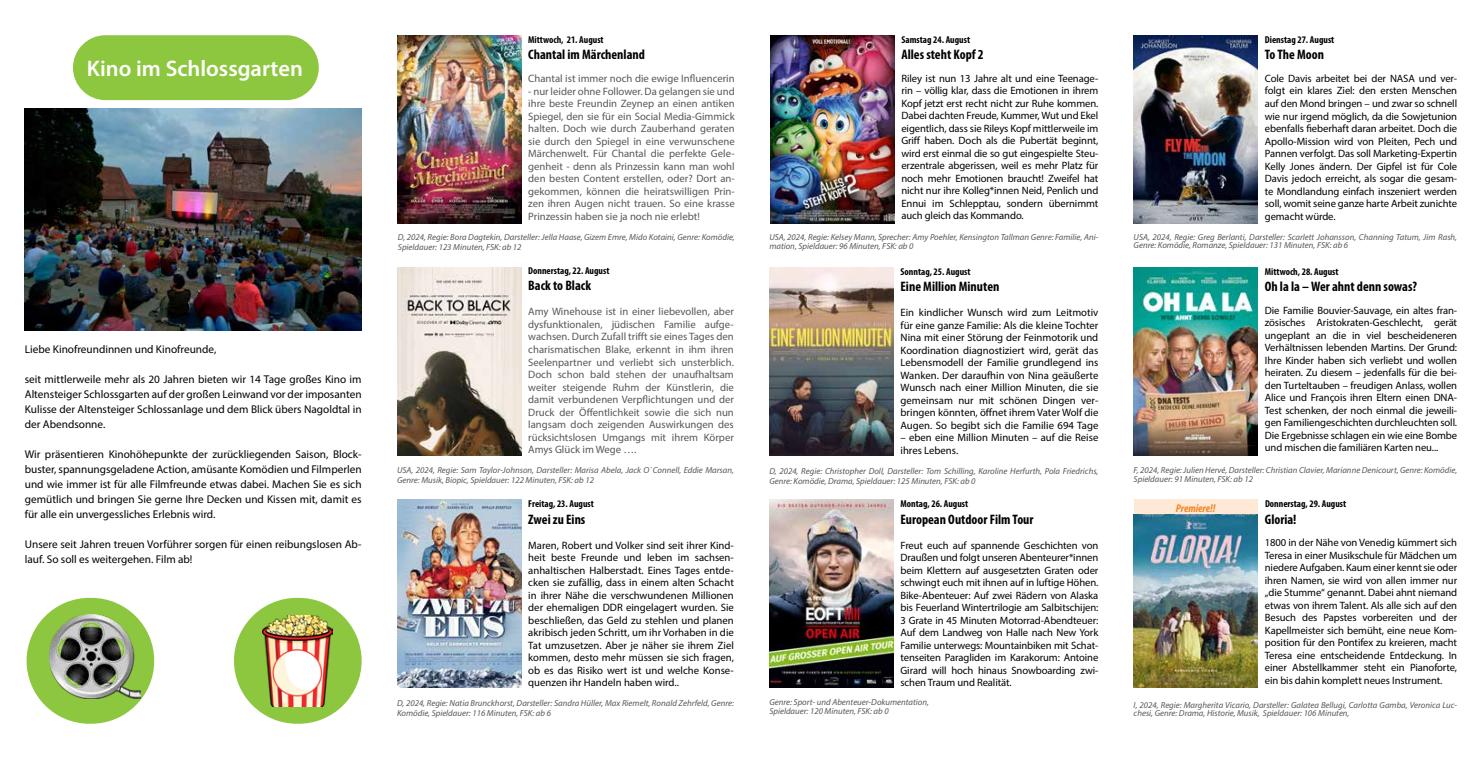
<style>
.page{position:relative;width:1482px;height:759px;background:#fff}
.page>*{position:absolute;margin:0;border:0;box-sizing:border-box;transform-origin:0 0}
.t1{font:600 22.5px "Myriad Pro";color:#fff}
.t2{font:700 condensed 13.75px "Myriad Pro";color:#000}
.t3{font:11.25px/15px "Myriad Pro";color:#000;text-align:justify}
.t4{font:italic 700 condensed 11.25px "Myriad Pro";color:#f18625}
.t5{font:10.75px/12.5px "Myriad Pro";color:#575756;text-align:justify}
.t6{font:10.75px/12.5px "Myriad Pro";color:#000;text-align:justify}
.t7{font:10.62px/12.5px "Myriad Pro";letter-spacing:-.01em;color:#000;text-align:justify}
.t8{font:700 condensed 10px "Myriad Pro";color:#000}
.t9{font:italic 8.75px/8.8px "Myriad Pro";color:#575756}
</style>
<div class="page">
<img style="left:397px;top:267px;width:124px;height:188px">
<img style="left:769px;top:267px;width:124px;height:188px">
<img style="left:770px;top:35px;width:124px;height:188px">
<img style="left:769px;top:499px;width:124px;height:188px">
<img style="left:25px;top:108px;width:336px;height:222px">
<img style="left:1133px;top:36px;width:124px;height:187px">
<img style="left:1133px;top:267px;width:124px;height:188px">
<img style="left:1133px;top:514px;width:124px;height:173px">
<div style="left:27px;top:597px;width:127px;height:126px;background:#8dc73f;border-radius:63px"></div>
<div style="left:234px;top:597px;width:127px;height:126px;background:#8dc73f;border-radius:63px"></div>
<img style="left:263px;top:615px;width:69px;height:91px">
<img style="left:49px;top:614px;width:91px;height:84px">
<div style="left:73px;top:35px;width:246px;height:65px;background:#8dc73f;border-radius:32px"></div>
<div style="left:1133px;top:499px;width:124px;height:15px;background:#fee9d6"></div>
<img style="left:397px;top:35px;width:124px;height:188px">
<img style="left:397px;top:499px;width:124px;height:188px">
<h1 class="t1" style="left:87px;top:54px;width:217px">Kino im Schlossgarten</h1>
<p class="t3" style="left:25px;top:341px;width:193px">Liebe Kinofreundinnen und Kinofreunde,</p>
<p class="t3" style="left:25px;top:371px;width:338px">seit mittlerweile mehr als 20 Jahren bieten wir 14 Tage großes Kino im Altensteiger Schlossgarten auf der großen Leinwand vor der imposanten Kulisse der Altensteiger Schlossanlage und dem Blick übers Nagoldtal in der Abendsonne.</p>
<p class="t3" style="left:25px;top:446px;width:338px">Wir präsentieren Kinohöhepunkte der zurückliegenden Saison, Block&shy;buster, spannungsgeladene Action, amüsante Komödien und Filmperlen und wie immer ist für alle Filmfreunde etwas dabei. Machen Sie es sich gemütlich und bringen Sie gerne Ihre Decken und Kissen mit, damit es für alle ein unvergessliches Erlebnis wird.</p>
<p class="t3" style="left:25px;top:536px;width:338px">Unsere seit Jahren treuen Vorführer sorgen für einen reibungslosen Ab&shy;lauf. So soll es weitergehen. Film ab!</p>
<p class="t8" style="left:528px;top:34px;width:77px">Mittwoch, 21. August</p>
<p class="t2" style="left:528px;top:46px;width:118px">Chantal im Märchenland</p>
<p class="t5" style="left:528px;top:72px;width:208px">Chantal ist immer noch die ewige Influencerin</p>
<p class="t5" style="left:528px;top:84px;width:208px">- nur leider ohne Follower. Da gelangen sie und ihre beste Freundin Zeynep an einen antiken Spiegel, den sie für ein Social Media-Gimmick halten. Doch wie durch Zauberhand geraten sie durch den Spiegel in eine verwunschene Märchenwelt. Für Chantal die perfekte Gele&shy;genheit - denn als Prinzessin kann man wohl den besten Content erstellen, oder? Dort an&shy;gekommen, können die heiratswilligen Prin&shy;zen ihren Augen nicht trauen. So eine krasse Prinzessin haben sie ja noch nie erlebt!</p>
<p class="t9" style="left:398px;top:231px;width:338px;line-height:10px">D, 2024, Regie: Bora Dagtekin, Darsteller: Jella Haase, Gizem Emre, Mido Kotaini, Genre: Komödie,<br>Spieldauer: 123 Minuten, FSK: ab 12</p>
<p class="t8" style="left:528px;top:264px;width:83px">Donnerstag, 22. August</p>
<p class="t2" style="left:528px;top:277px;width:64px">Back to Black</p>
<p class="t5" style="left:528px;top:305px;width:207px">Amy Winehouse ist in einer liebevollen, aber dysfunktionalen, jüdischen Familie aufge&shy;wachsen. Durch Zufall trifft sie eines Tages den charismatischen Blake, erkennt in ihm ihren Seelenpartner und verliebt sich unsterblich.<br>Doch schon bald stehen der unaufhaltsam weiter steigende Ruhm der Künstlerin, die damit verbundenen Verpflichtungen und der Druck der Öffentlichkeit sowie die sich nun langsam doch zeigenden Auswirkungen des rücksichtslosen Umgangs mit ihrem Körper Amys Glück im Wege ….</p>
<p class="t9" style="left:397px;top:465px;width:338px;line-height:10px">USA, 2024, Regie: Sam Taylor-Johnson, Darsteller: Marisa Abela, Jack O`Connell, Eddie Marsan,<br>Genre: Musik, Biopic, Spieldauer: 122 Minuten, FSK: ab 12</p>
<p class="t8" style="left:528px;top:497px;width:67px">Freitag, 23. August</p>
<p class="t2" style="left:528px;top:510px;width:59px">Zwei zu Eins</p>
<p class="t6" style="left:528px;top:538px;width:207px">Maren, Robert und Volker sind seit ihrer Kind&shy;heit beste Freunde und leben im sachsen&shy;anhaltischen Halberstadt. Eines Tages entde&shy;cken sie zufällig, dass in einem alten Schacht in ihrer Nähe die verschwundenen Millionen der ehemaligen DDR eingelagert wurden. Sie beschließen, das Geld zu stehlen und planen akribisch jeden Schritt, um ihr Vorhaben in die Tat umzusetzen. Aber je näher sie ihrem Ziel kommen, desto mehr müssen sie sich fragen, ob es das Risiko wert ist und welche Konse&shy;quenzen ihr Handeln haben wird..</p>
<p class="t9" style="left:397px;top:698px;width:338px;line-height:10px">D, 2024, Regie: Natia Brunckhorst, Darsteller: Sandra Hüller, Max Riemelt, Ronald Zehrfeld, Genre:<br>Komödie, Spieldauer: 116 Minuten, FSK: ab 6</p>
<p class="t8" style="left:901px;top:33px;width:70px">Samstag 24. August</p>
<p class="t2" style="left:901px;top:46px;width:84px">Alles steht Kopf 2</p>
<p class="t7" style="left:901px;top:71px;width:198px">Riley ist nun 13 Jahre alt und eine Teenage&shy;rin – völlig klar, dass die Emotionen in ihrem Kopf jetzt erst recht nicht zur Ruhe kommen.<br>Dabei dachten Freude, Kummer, Wut und Ekel eigentlich, dass sie Rileys Kopf mittlerweile im Griff haben. Doch als die Pubertät beginnt, wird erst einmal die so gut eingespielte Steu&shy;erzentrale abgerissen, weil es mehr Platz für noch mehr Emotionen braucht! Zweifel hat nicht nur ihre Kolleg*innen Neid, Penlich und Ennui im Schlepptau, sondern übernimmt auch gleich das Kommando.</p>
<p class="t9" style="left:769px;top:233px;width:330px">USA, 2024, Regie: Kelsey Mann, Sprecher: Amy Poehler, Kensington Tallman Genre: Familie, Ani&shy;mation, Spieldauer: 96 Minuten, FSK: ab 0</p>
<p class="t8" style="left:900px;top:265px;width:71px">Sonntag, 25. August</p>
<p class="t2" style="left:900px;top:278px;width:100px">Eine Million Minuten</p>
<p class="t6" style="left:900px;top:306px;width:199px">Ein kindlicher Wunsch wird zum Leitmotiv für eine ganze Familie: Als die kleine Tochter Nina mit einer Störung der Feinmotorik und Koordination diagnostiziert wird, gerät das Lebensmodell der Familie grundlegend ins Wanken. Der daraufhin von Nina geäußerte Wunsch nach einer Million Minuten, die sie gemeinsam nur mit schönen Dingen ver&shy;bringen könnten, öffnet ihrem Vater Wolf die Augen. So begibt sich die Familie 694 Tage</p>
<p class="t6" style="left:900px;top:431px;width:199px">– eben eine Million Minuten – auf die Reise ihres Lebens.</p>
<p class="t9" style="left:769px;top:465px;width:330px;line-height:10px">D, 2024, Regie: Christopher Doll, Darsteller: Tom Schilling, Karoline Herfurth, Pola Friedrichs,<br>Genre: Komödie, Drama, Spieldauer: 125 Minuten, FSK: ab 0</p>
<p class="t8" style="left:900px;top:497px;width:69px">Montag, 26. August</p>
<p class="t2" style="left:900px;top:510px;width:134px">European Outdoor Film Tour</p>
<p class="t7" style="left:900px;top:538px;width:199px">Freut euch auf spannende Geschichten von Draußen und folgt unseren Abenteurer*innen beim Klettern auf ausgesetzten Graten oder schwingt euch mit ihnen auf in luftige Höhen.<br>Bike-Abenteuer: Auf zwei Rädern von Alaska bis Feuerland Wintertrilogie am Salbitschijen:<br>3 Grate in 45 Minuten Motorrad-Abendteuer:<br>Auf dem Landweg von Halle nach New York Familie unterwegs: Mountainbiken mit Schat&shy;tenseiten Paragliden im Karakorum: Antoine Girard will hoch hinaus Snowboarding zwi&shy;schen Traum und Realität.</p>
<p class="t9" style="left:769px;top:697px;width:161px">Genre: Sport- und Abenteuer-Dokumentation,<br>Spieldauer: 120 Minuten, FSK: ab 0</p>
<p class="t8" style="left:1264px;top:34px;width:71px">Dienstag 27. August</p>
<p class="t2" style="left:1264px;top:46px;width:61px">To The Moon</p>
<p class="t7" style="left:1264px;top:72px;width:194px">Cole Davis arbeitet bei der NASA und ver&shy;folgt ein klares Ziel: den ersten Menschen auf den Mond bringen – und zwar so schnell wie nur irgend möglich, da die Sowjetunion ebenfalls fieberhaft daran arbeitet. Doch die Apollo-Mission wird von Pleiten, Pech und Pannen verfolgt. Das soll Marketing-Expertin Kelly Jones ändern. Der Gipfel ist für Cole Davis jedoch erreicht, als sogar die gesam&shy;te Mondlandung einfach inszeniert werden soll, womit seine ganze harte Arbeit zunichte gemacht würde.</p>
<p class="t9" style="left:1133px;top:232px;width:325px">USA, 2024, Regie: Greg Berlanti, Darsteller: Scarlett Johansson, Channing Tatum, Jim Rash,<br>Genre: Komödie, Romanze, Spieldauer: 131 Minuten, FSK: ab 6</p>
<p class="t8" style="left:1264px;top:265px;width:75px">Mittwoch, 28. August</p>
<p class="t2" style="left:1264px;top:278px;width:154px">Oh la la – Wer ahnt denn sowas?</p>
<p class="t7" style="left:1264px;top:304px;width:194px">Die Familie Bouvier-Sauvage, ein altes fran&shy;zösisches Aristokraten-Geschlecht, gerät ungeplant an die in viel bescheideneren Verhältnissen lebenden Martins. Der Grund:<br>Ihre Kinder haben sich verliebt und wollen heiraten. Zu diesem – jedenfalls für die bei&shy;den Turteltauben – freudigen Anlass, wollen Alice und François ihren Eltern einen DNA-Test schenken, der noch einmal die jeweili&shy;gen Familiengeschichten durchleuchten soll.<br>Die Ergebnisse schlagen ein wie eine Bombe und mischen die familiären Karten neu...</p>
<p class="t9" style="left:1133px;top:465px;width:325px">F, 2024, Regie: Julien Hervé, Darsteller: Christian Clavier, Marianne Denicourt, Genre: Komödie,<br>Spieldauer: 91 Minuten, FSK: ab 12</p>
<p class="t8" style="left:1264px;top:497px;width:83px">Donnerstag, 29. August</p>
<p class="t2" style="left:1264px;top:510px;width:33px">Gloria!</p>
<p class="t7" style="left:1264px;top:536px;width:194px">1800 in der Nähe von Venedig kümmert sich Teresa in einer Musikschule für Mädchen um niedere Aufgaben. Kaum einer kennt sie oder ihren Namen, sie wird von allen immer nur „die Stumme“ genannt. Dabei ahnt niemand etwas von ihrem Talent. Als alle sich auf den Besuch des Papstes vorbereiten und der Kapellmeister sich bemüht, eine neue Kom&shy;position für den Pontifex zu kreieren, macht Teresa eine entscheidende Entdeckung. In einer Abstellkammer steht ein Pianoforte, ein bis dahin komplett neues Instrument.</p>
<p class="t9" style="left:1133px;top:699px;width:325px">I, 2024, Regie: Margherita Vicario, Darsteller: Galatea Bellugi, Carlotta Gamba, Veronica Luc&shy;chesi, Genre: Drama, Historie, Musik, Spieldauer: 106 Minuten,</p>
<p class="t4" style="left:1175px;top:500px;width:41px">Premiere!!</p>
</div>
